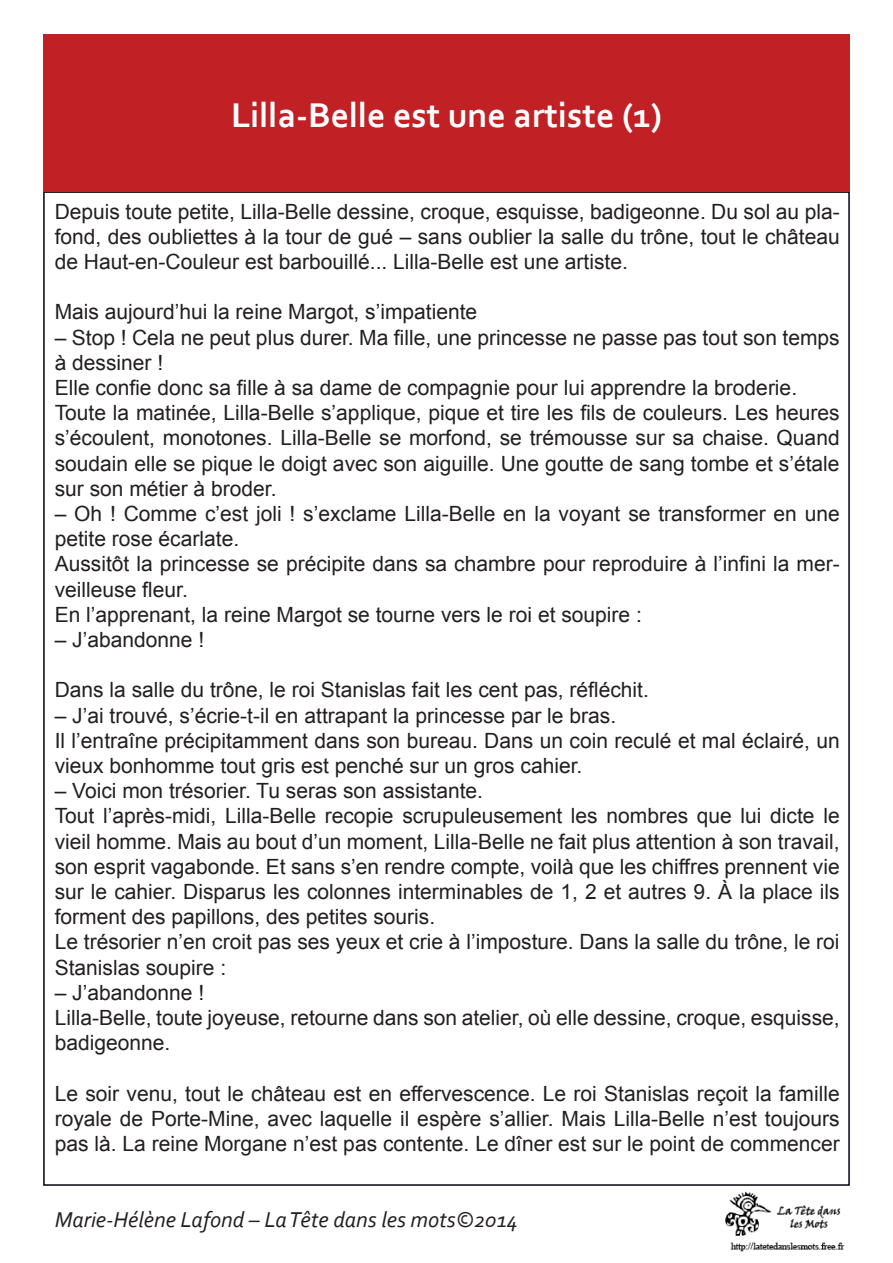
<style>
.page{position:relative;width:893px;height:1263px;background:#fff}
.page>*{position:absolute;margin:0;border:0;box-sizing:border-box;transform-origin:0 0}
.t1{font:700 36px "Corbel";color:#fff}
.t2{font:italic 22.5px "Corbel";color:#231f20}
.t3{font:21px/25.2px "Arial";color:#231f20}
</style>
<div class="page">
<img style="left:725px;top:1191px;width:120px;height:61px">
<div style="left:43px;top:35px;width:807px;height:157px;background:#c12025"></div>
<p class="t1" style="left:231px;top:93px;width:432px">Lilla-Belle est une artiste (1)</p>
<p class="t3" style="left:55px;top:199px;width:786px;text-align:justify">Depuis toute petite, Lilla-Belle dessine, croque, esquisse, badigeonne. Du sol au pla&shy;fond, des oubliettes à la tour de gué – sans oublier la salle du trône, tout le château de Haut-en-Couleur est barbouillé... Lilla-Belle est une artiste.</p>
<p class="t3" style="left:55px;top:300px;width:424px">Mais aujourd’hui la reine Margot, s’impatiente</p>
<p class="t3" style="left:55px;top:325px;width:786px">– Stop ! Cela ne peut plus durer. Ma fille, une princesse ne passe pas tout son temps à dessiner !</p>
<p class="t3" style="left:55px;top:375px;width:744px">Elle confie donc sa fille à sa dame de compagnie pour lui apprendre la broderie.</p>
<p class="t3" style="left:55px;top:400px;width:786px;text-align:justify">Toute la matinée, Lilla-Belle s’applique, pique et tire les fils de couleurs. Les heures s’écoulent, monotones. Lilla-Belle se morfond, se trémousse sur sa chaise. Quand soudain elle se pique le doigt avec son aiguille. Une goutte de sang tombe et s’étale sur son métier à broder.</p>
<p class="t3" style="left:55px;top:501px;width:786px">– Oh ! Comme c’est joli ! s’exclame Lilla-Belle en la voyant se transformer en une petite rose écarlate.</p>
<p class="t3" style="left:55px;top:552px;width:786px">Aussitôt la princesse se précipite dans sa chambre pour reproduire à l’infini la mer&shy;veilleuse fleur.</p>
<p class="t3" style="left:55px;top:602px;width:589px">En l’apprenant, la reine Margot se tourne vers le roi et soupire :</p>
<p class="t3" style="left:55px;top:627px;width:151px">– J’abandonne !</p>
<p class="t3" style="left:55px;top:678px;width:596px">Dans la salle du trône, le roi Stanislas fait les cent pas, réfléchit.</p>
<p class="t3" style="left:55px;top:703px;width:563px">– J’ai trouvé, s’écrie-t-il en attrapant la princesse par le bras.</p>
<p class="t3" style="left:55px;top:728px;width:786px">Il l’entraîne précipitamment dans son bureau. Dans un coin reculé et mal éclairé, un vieux bonhomme tout gris est penché sur un gros cahier.</p>
<p class="t3" style="left:55px;top:778px;width:430px">– Voici mon trésorier. Tu seras son assistante.</p>
<p class="t3" style="left:55px;top:804px;width:786px;text-align:justify">Tout l’après-midi, Lilla-Belle recopie scrupuleusement les nombres que lui dicte le vieil homme. Mais au bout d’un moment, Lilla-Belle ne fait plus attention à son travail, son esprit vagabonde. Et sans s’en rendre compte, voilà que les chiffres prennent vie sur le cahier. Disparus les colonnes interminables de 1, 2 et autres 9. À la place ils forment des papillons, des petites souris.</p>
<p class="t3" style="left:55px;top:930px;width:786px">Le trésorier n’en croit pas ses yeux et crie à l’imposture. Dans la salle du trône, le roi<br>Stanislas soupire :</p>
<p class="t3" style="left:55px;top:980px;width:151px">– J’abandonne !</p>
<p class="t3" style="left:55px;top:1005px;width:786px">Lilla-Belle, toute joyeuse, retourne dans son atelier, où elle dessine, croque, esquisse, badigeonne.</p>
<p class="t3" style="left:55px;top:1081px;width:786px;text-align:justify">Le soir venu, tout le château est en effervescence. Le roi Stanislas reçoit la famille royale de Porte-Mine, avec laquelle il espère s’allier. Mais Lilla-Belle n’est toujours pas là. La reine Morgane n’est pas contente. Le dîner est sur le point de commencer</p>
<p class="t2" style="left:55px;top:1205px;width:465px">Marie-Hélène Lafond – La Tête dans les mots©2014</p>
</div>
